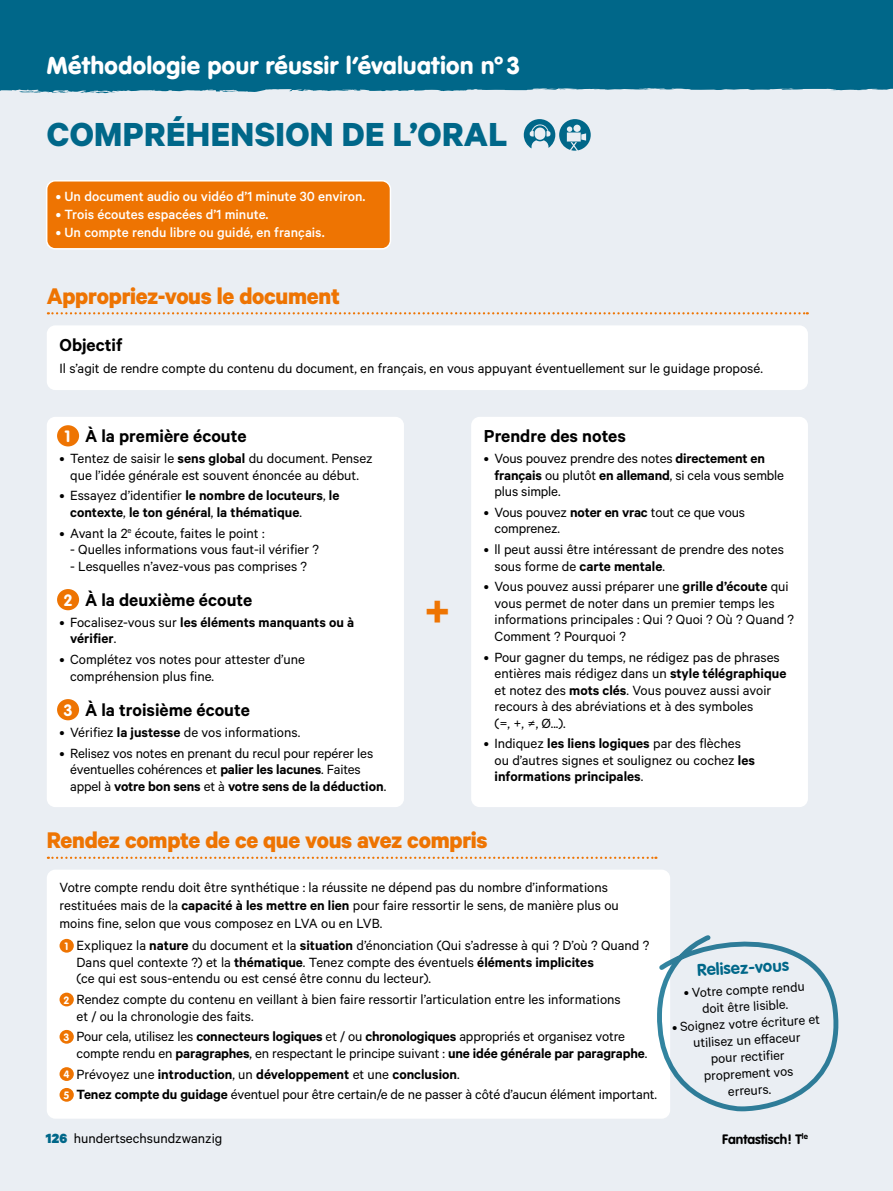
<style>
.page{position:relative;width:893px;height:1191px;background:#eaeef3}
.page>*{position:absolute;margin:0;border:0;box-sizing:border-box;transform-origin:0 0}
.t1{font:700 48px "Calibre";color:#ee7402}
.BAC_T1{font:700 37.5px "Calibre";letter-spacing:.01em;color:#006789}
.BAC_T2{font:700 25.5px "Calibre";letter-spacing:-.01em;color:#ee7402}
.t2{font:900 24px "VAG Rounded Std";letter-spacing:.02em;color:#fff}
.BAC_T3{font:600 19.5px "Calibre";color:#000}
.R_titulos_recursos{font:700 16.8px "VAG Rounded Std";color:#006789}
.t3{font:700 16.2px "VAG Rounded Std";color:#fff}
.BAC_list_123{font:15px/16.5px "Calibre";color:#000}
.BAC_list_topo{font:15px/18px "Calibre";color:#000}
.BAC_list_123-2{font:600 15px/16.5px "Calibre";color:#000}
.BAC_lista_caja_naran{font:500 15px "Calibre";color:#fff}
.footer_number_page{font:15px "Calibre";color:#000}
.t4{font:14.7px/16.8px "Calibre";color:#000;text-align:center}
.t5{font:700 13.5px "VAG Rounded Std";color:#000}
.t6{font:700 10.5px/20.7px "VAG Rounded Std";color:#fff}
.s1{font-weight:600}
.s2{font-weight:400}
.s3{font-weight:900;color:#006789}
</style>
<div class="page">
<div style="left:0;top:0;width:893px;height:93px;background:#006789"></div>
<svg style="left:524px;top:119px;width:67px;height:32px"></svg>
<svg style="left:48px;top:312px;width:760px;height:2px"></svg>
<div style="left:47px;top:181px;width:343px;height:68px;background:#ee7402;border-radius:9px"></div>
<div style="left:46px;top:180px;width:345px;height:69px;border:2px solid #fff;border-radius:9px"></div>
<div style="left:47px;top:325px;width:761px;height:65px;background:#fff;border-radius:9px"></div>
<div style="left:47px;top:417px;width:357px;height:390px;background:#fff;border-radius:9px"></div>
<div style="left:57px;top:425px;width:22px;height:21px;background:#ee7402;border-radius:50%"></div>
<div style="left:57px;top:589px;width:22px;height:21px;background:#ee7402;border-radius:50%"></div>
<div style="left:57px;top:699px;width:22px;height:21px;background:#ee7402;border-radius:50%"></div>
<div style="left:471px;top:417px;width:337px;height:390px;background:#fff;border-radius:9px"></div>
<div style="left:47px;top:869px;width:623px;height:249px;background:#fff;border-radius:9px"></div>
<div style="left:60px;top:939px;width:14px;height:13px;background:#ee7402;border-radius:50%"></div>
<div style="left:60px;top:992px;width:14px;height:14px;background:#ee7402;border-radius:50%"></div>
<div style="left:60px;top:1030px;width:14px;height:13px;background:#ee7402;border-radius:50%"></div>
<div style="left:60px;top:1067px;width:14px;height:14px;background:#ee7402;border-radius:50%"></div>
<div style="left:60px;top:1088px;width:14px;height:13px;background:#ee7402;border-radius:50%"></div>
<svg style="left:48px;top:856px;width:608px;height:3px"></svg>
<svg style="left:657px;top:935px;width:182px;height:178px"></svg>
<h3 class="t2" style="left:47px;top:51px;width:474px">Méthodologie pour réussir l’évaluation nº 3</h3>
<p class="BAC_T1" style="left:47px;top:112px;width:462px">COMPRÉHENSION DE L’ORAL</p>
<p class="BAC_lista_caja_naran" style="left:56px;top:188px;width:311px">• Un document audio ou vidéo d’1 minute 30 environ.</p>
<p class="BAC_lista_caja_naran" style="left:56px;top:206px;width:214px">• Trois écoutes espacées d’1 minute.</p>
<p class="BAC_lista_caja_naran" style="left:56px;top:224px;width:270px">• Un compte rendu libre ou guidé, en français.</p>
<p class="BAC_T2" style="left:47px;top:280px;width:295px">Appropriez-vous le document</p>
<p class="BAC_T3" style="left:60px;top:333px;width:64px">Objectif</p>
<p class="BAC_list_topo" style="left:60px;top:359px;width:705px">Il s’agit de rendre compte du contenu du document, en français, en vous appuyant éventuellement sur le guidage proposé.</p>
<p class="BAC_T3" style="left:85px;top:424px;width:163px">À la première écoute</p>
<p class="BAC_list_123" style="left:60px;top:449px;width:315px;text-align:center">• Tentez de saisir le <span class="s1">sens global</span> du document. Pensez que l’idée générale est souvent énoncée au début.</p>
<p class="BAC_list_123-2" style="left:70px;top:487px;width:271px;text-indent:-11px"><span class="s2">• Essayez d’identifier</span> le nombre de locuteurs<span class="s2">,</span> le contexte<span class="s2">,</span> le ton général<span class="s2">,</span> la thématique<span class="s2">.</span></p>
<p class="BAC_list_123" style="left:60px;top:524px;width:207px">• Avant la 2<sup>e</sup> écoute, faites le point :</p>
<p class="BAC_list_123" style="left:70px;top:540px;width:250px">- Quelles informations vous faut-il vérifier ?</p>
<p class="BAC_list_123" style="left:70px;top:557px;width:238px">- Lesquelles n’avez-vous pas comprises ?</p>
<p class="BAC_T3" style="left:85px;top:588px;width:169px">À la deuxième écoute</p>
<p class="BAC_list_123-2" style="left:70px;top:613px;width:286px;text-indent:-11px"><span class="s2">• Focalisez-vous sur</span> les éléments manquants ou à vérifier<span class="s2">.</span></p>
<p class="BAC_list_123" style="left:70px;top:650px;width:236px;text-indent:-11px">• Complétez vos notes pour attester d’une compréhension plus fine.</p>
<p class="BAC_T3" style="left:85px;top:698px;width:166px">À la troisième écoute</p>
<p class="BAC_list_123" style="left:60px;top:723px;width:242px">• Vérifiez <span class="s1">la justesse</span> de vos informations.</p>
<p class="BAC_list_123" style="left:70px;top:744px;width:318px;text-indent:-11px">• Relisez vos notes en prenant du recul pour repérer les éventuelles cohérences et <span class="s1">palier les lacunes</span>. Faites appel à <span class="s1">votre bon sens</span> et à <span class="s1">votre sens de la déduction</span>.</p>
<p class="t3" style="left:65px;top:427px;width:7px">1</p>
<p class="t3" style="left:64px;top:590px;width:11px">2</p>
<p class="t3" style="left:64px;top:700px;width:11px">3</p>
<p class="t1" style="left:424px;top:582px;width:27px">+</p>
<p class="BAC_T3" style="left:484px;top:424px;width:144px">Prendre des notes</p>
<p class="BAC_list_123" style="left:495px;top:449px;width:291px;text-indent:-11px">• Vous pouvez prendre des notes <span class="s1">directement en français</span> ou plutôt <span class="s1">en allemand</span>, si cela vous semble plus simple.</p>
<p class="BAC_list_123" style="left:495px;top:503px;width:252px;text-indent:-11px">• Vous pouvez <span class="s1">noter en vrac</span> tout ce que vous comprenez.</p>
<p class="BAC_list_123" style="left:495px;top:540px;width:291px;text-indent:-11px">• ll peut aussi être intéressant de prendre des notes sous forme de <span class="s1">carte mentale</span>.</p>
<p class="BAC_list_123" style="left:495px;top:578px;width:301px;text-indent:-11px">• Vous pouvez aussi préparer une <span class="s1">grille d’écoute</span> qui vous permet de noter dans un premier temps les informations principales : Qui ? Quoi ? Où ? Quand ?<br>Comment ? Pourquoi ?</p>
<p class="BAC_list_123" style="left:495px;top:648px;width:293px;text-indent:-11px">• Pour gagner du temps, ne rédigez pas de phrases entières mais rédigez dans un <span class="s1">style télégraphique </span>et notez des <span class="s1">mots clés</span>. Vous pouvez aussi avoir recours à des abréviations et à des symboles<br>(=, +, ≠, Ø...).</p>
<p class="BAC_list_123" style="left:495px;top:735px;width:262px;text-indent:-11px">• Indiquez <span class="s1">les liens logiques</span> par des flèches ou d’autres signes et soulignez ou cochez <span class="s1">les informations principales</span>.</p>
<p class="BAC_T2" style="left:47px;top:824px;width:442px">Rendez compte de ce que vous avez compris</p>
<p class="BAC_list_topo" style="left:60px;top:878px;width:561px">Votre compte rendu doit être synthétique : la réussite ne dépend pas du nombre d’informations restituées mais de la <span class="s1">capacité à les mettre en lien</span> pour faire ressortir le sens, de manière plus ou moins fine, selon que vous composez en LVA ou en LVB.</p>
<p class="BAC_list_123" style="left:77px;top:937px;width:574px">Expliquez la <span class="s1">nature</span> du document et la <span class="s1">situation</span> d’énonciation (Qui s’adresse à qui ? D’où ? Quand ?<br>Dans quel contexte ?) et la <span class="s1">thématique</span>. Tenez compte des éventuels <span class="s1">éléments implicites<br></span>(ce qui est sous-entendu ou est censé être connu du lecteur).</p>
<p class="BAC_list_123" style="left:77px;top:990px;width:546px">Rendez compte du contenu en veillant à bien faire ressortir l’articulation entre les informations et / ou la chronologie des faits.</p>
<p class="BAC_list_123" style="left:77px;top:1028px;width:572px">Pour cela, utilisez les <span class="s1">connecteurs logiques</span> et / ou <span class="s1">chronologiques</span> appropriés et organisez votre compte rendu en <span class="s1">paragraphes</span>, en respectant le principe suivant : <span class="s1">une idée générale par paragraphe</span>.</p>
<p class="BAC_list_123-2" style="left:77px;top:1065px;width:385px"><span class="s2">Prévoyez une</span> introduction<span class="s2">, un</span> développement <span class="s2">et une</span> conclusion<span class="s2">.</span></p>
<p class="BAC_list_123" style="left:77px;top:1086px;width:582px"><span class="s1">Tenez compte du guidage</span> éventuel pour être certain/e de ne passer à côté d’aucun élément important.</p>
<p class="t6" style="left:64px;top:936px;width:5px">1</p>
<p class="t6" style="left:63px;top:990px;width:8px">2</p>
<p class="t6" style="left:63px;top:1027px;width:8px">3</p>
<p class="t6" style="left:63px;top:1064px;width:8px">4<br>5</p>
<p class="footer_number_page" style="left:46px;top:1129px;width:178px"><span class="s3">126</span> hundertsechsundzwanzig</p>
<p class="R_titulos_recursos" style="left:697px;top:960px;width:93px;rotate:-3deg">Relisez-vous</p>
<p class="t4" style="left:683px;top:984px;width:122px;rotate:-3deg">• Votre compte rendu doit être lisible.</p>
<p class="t4" style="left:672px;top:1018px;width:149px;rotate:-3deg">• Soignez votre écriture et utilisez un eff aceur<br>pour rectifier<br>proprement vos<br>erreurs.</p>
<p class="t5" style="left:722px;top:1131px;width:87px">Fantastisch! T<sup>le</sup></p>
</div>
